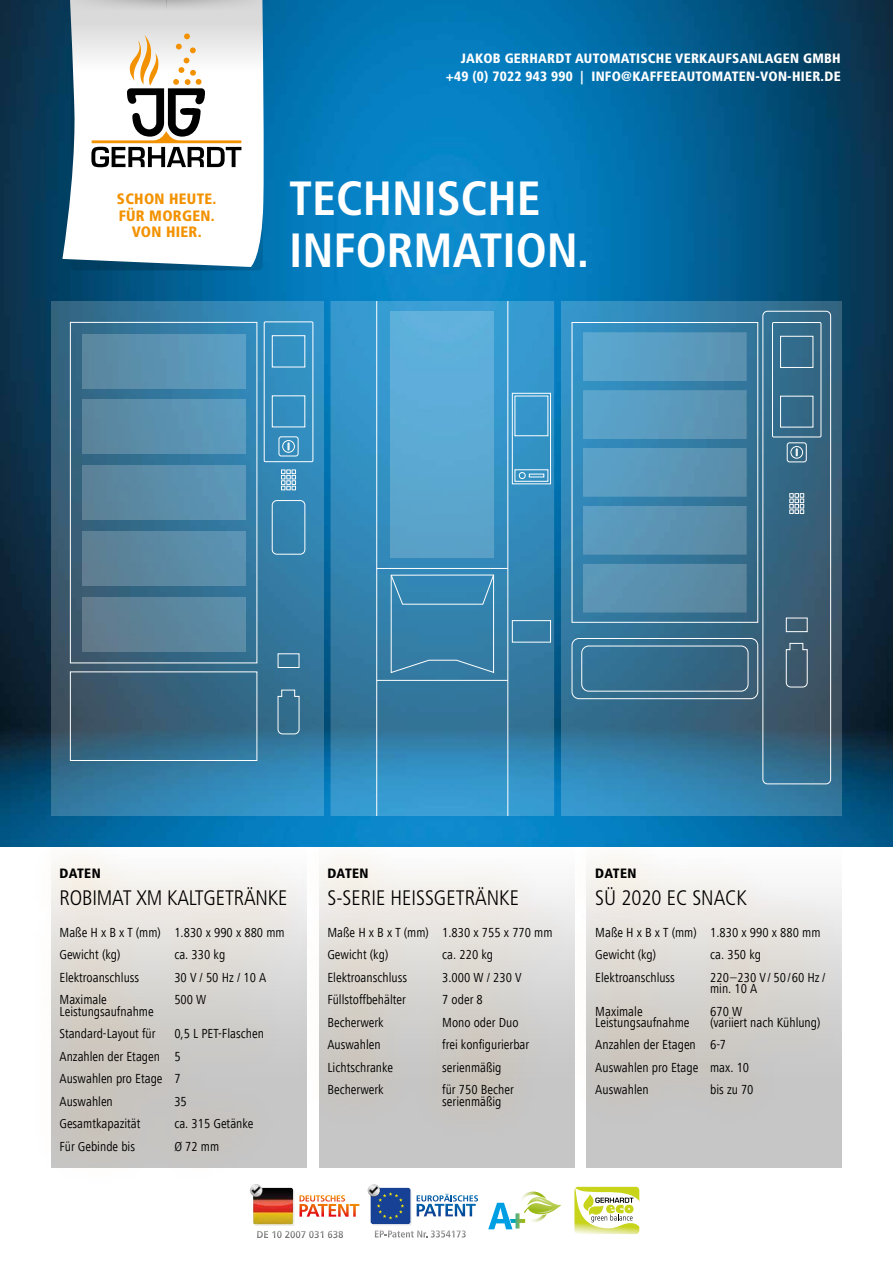
<style>
.page{position:relative;width:893px;height:1263px;background:#fff}
.page>*{position:absolute;margin:0;border:0;box-sizing:border-box;transform-origin:0 0}
.t1{font:700 condensed 48px/52.5px "Frutiger";color:#fff}
.t2{font:300 condensed 21px "Frutiger";color:#000}
.t3{font:900 condensed 15px/16.5px "Frutiger";letter-spacing:.02em;color:#f39200;text-align:center}
.t4{font:condensed 13.5px/22.5px "Frutiger Next LT";color:#000}
.t5{font:900 condensed 13.5px/18px "Frutiger";letter-spacing:.02em;color:#fff;text-align:right}
.t6{font:900 condensed 13.5px "Frutiger";letter-spacing:.02em;color:#000}
</style>
<div class="page">
<div style="left:319px;top:846px;width:255px;height:321px;background:#c6c6c6"></div>
<svg style="left:587px;top:846px;width:255px;height:321px;fill:#c6c6c6"></svg>
<img style="left:0;top:0;width:893px;height:846px">
<svg style="left:62px;top:16px;width:202px;height:251px"></svg>
<svg style="left:91px;top:33px;width:150px;height:134px"></svg>
<svg style="left:57px;top:0;width:110px;height:16px;background:#b9bfc3"></svg>
<svg style="left:167px;top:0;width:110px;height:16px;background:#b6c4cb"></svg>
<div style="left:24px;top:830px;width:295px;height:111px;background:#f39200;opacity:.5"></div>
<div style="left:24px;top:891px;width:292px;height:297px;background:#f39200;opacity:.5"></div>
<div style="left:292px;top:891px;width:291px;height:252px;background:#f39200;opacity:.5"></div>
<div style="left:292px;top:830px;width:259px;height:112px;background:#f39200;opacity:.5"></div>
<div style="left:560px;top:891px;width:295px;height:241px;background:#f39200;opacity:.5"></div>
<div style="left:560px;top:830px;width:219px;height:112px;background:#f39200;opacity:.5"></div>
<svg style="left:488px;top:1191px;width:73px;height:38px"></svg>
<svg style="left:574px;top:1187px;width:66px;height:47px"></svg>
<svg style="left:367px;top:1184px;width:111px;height:53px"></svg>
<img style="left:250px;top:1184px;width:43px;height:40px">
<svg style="left:254px;top:1189px;width:105px;height:49px"></svg>
<svg style="left:52px;top:301px;width:271px;height:515px;background:#367599"></svg>
<div style="left:70px;top:322px;width:187px;height:341px;border:1px solid #fff"></div>
<div style="left:70px;top:671px;width:187px;height:90px;border:1px solid #fff"></div>
<div style="left:272px;top:500px;width:33px;height:55px;border:1px solid #fff;border-radius:5px"></div>
<svg style="left:277px;top:689px;width:23px;height:46px"></svg>
<div style="left:278px;top:653px;width:21px;height:15px;border:1px solid #fff"></div>
<svg style="left:281px;top:469px;width:15px;height:21px"></svg>
<div style="left:264px;top:321px;width:49px;height:141px;border:1px solid #fff"></div>
<div style="left:272px;top:335px;width:33px;height:32px;border:1px solid #fff"></div>
<div style="left:279px;top:436px;width:20px;height:20px;border:1px solid #fff;border-radius:2px"></div>
<div style="left:282px;top:440px;width:13px;height:13px;border:1px solid #fff;border-radius:50%"></div>
<div style="left:82px;top:334px;width:163px;height:54px;background:linear-gradient(to right,#5b859e,#5ba0c7)"></div>
<div style="left:82px;top:400px;width:163px;height:54px;background:linear-gradient(to right,#5a839a,#5b9dc2)"></div>
<div style="left:82px;top:466px;width:163px;height:54px;background:linear-gradient(to right,#5a8096,#5b99bb)"></div>
<div style="left:82px;top:531px;width:163px;height:54px;background:linear-gradient(to right,#5c7d90,#5a94b4)"></div>
<div style="left:82px;top:597px;width:163px;height:54px;background:linear-gradient(to right,#60798a,#588eaa)"></div>
<svg style="left:330px;top:301px;width:224px;height:515px;background:#358ab9"></svg>
<hr style="left:376px;top:301px;width:1px;height:515px;background:#fff">
<hr style="left:507px;top:301px;width:1px;height:515px;background:#fff">
<div style="left:512px;top:393px;width:39px;height:91px;border:1px solid #fff"></div>
<div style="left:391px;top:312px;width:103px;height:246px;background:#5cabd5"></div>
<hr style="left:376px;top:568px;width:132px;height:1px;background:#fff">
<hr style="left:376px;top:680px;width:132px;height:1px;background:#fff">
<svg style="left:390px;top:574px;width:105px;height:100px;background:#3d87af"></svg>
<div style="left:514px;top:469px;width:34px;height:13px;border:1px solid #fff"></div>
<div style="left:519px;top:472px;width:7px;height:7px;border:1px solid #fff;border-radius:50%"></div>
<div style="left:512px;top:620px;width:39px;height:23px;border:1px solid #fff"></div>
<svg style="left:561px;top:301px;width:281px;height:515px;background:#377294"></svg>
<div style="left:762px;top:311px;width:69px;height:473px;border:1px solid #fff;border-radius:5px"></div>
<div style="left:572px;top:638px;width:186px;height:61px;border:1px solid #fff;border-radius:7px"></div>
<div style="left:581px;top:646px;width:167px;height:45px;border:1px solid #fff;border-radius:7px"></div>
<div style="left:572px;top:322px;width:186px;height:301px;border:1px solid #fff"></div>
<svg style="left:785px;top:642px;width:23px;height:46px"></svg>
<div style="left:786px;top:618px;width:22px;height:14px;border:1px solid #fff"></div>
<svg style="left:789px;top:493px;width:15px;height:21px"></svg>
<div style="left:772px;top:322px;width:49px;height:115px;border:1px solid #fff"></div>
<div style="left:780px;top:336px;width:33px;height:32px;border:1px solid #fff"></div>
<div style="left:787px;top:442px;width:20px;height:20px;border:1px solid #fff;border-radius:2px"></div>
<div style="left:790px;top:446px;width:13px;height:13px;border:1px solid #fff;border-radius:50%"></div>
<svg style="left:796px;top:448px;width:2px;height:8px"></svg>
<div style="left:584px;top:333px;width:162px;height:47px;background:linear-gradient(to right,#5aa9d2,#5b91b0)"></div>
<div style="left:584px;top:391px;width:162px;height:47px;background:linear-gradient(to right,#5aa6cf,#5b8fad)"></div>
<div style="left:584px;top:449px;width:162px;height:47px;background:linear-gradient(to right,#5aa2c9,#5b8ca8)"></div>
<div style="left:584px;top:506px;width:162px;height:48px;background:linear-gradient(to right,#5b9dc2,#5b89a3)"></div>
<div style="left:584px;top:564px;width:162px;height:48px;background:linear-gradient(to right,#5b98ba,#5a849d)"></div>
<p class="t3" style="left:117px;top:191px;width:101px">SCHON HEUTE.<br>FÜR MORGEN.<br>VON HIER.</p>
<p class="t5" style="left:446px;top:50px;width:396px">JAKOB GERHARDT AUTOMATISCHE VERKAUFSANLAGEN GMBH +49 (0) 7022 943 990 | INFO@KAFFEEAUTOMATEN-VON-HIER.DE</p>
<h1 class="t1" style="left:289px;top:172px;width:302px">TECHNISCHE<br>INFORMATION.</h1>
<p class="t6" style="left:60px;top:865px;width:43px">DATEN</p>
<h2 class="t2" style="left:60px;top:885px;width:229px">ROBIMAT XM KALTGETRÄNKE</h2>
<p class="t4" style="left:60px;top:921px;width:227px">Maße H x B x T (mm) 1.830 x 990 x 880 mm<br>Gewicht (kg)</p>
<p class="t4" style="left:174px;top:943px;width:52px">ca. 330 kg</p>
<p class="t4" style="left:60px;top:966px;width:81px">Elektroanschluss</p>
<p class="t4" style="left:174px;top:966px;width:93px">30 V / 50 Hz / 10 A</p>
<p class="t4" style="left:60px;top:988px;width:49px">Maximale</p>
<p class="t4" style="left:174px;top:988px;width:34px">500 W</p>
<p class="t4" style="left:60px;top:1000px;width:98px">Leistungsaufnahme<br>Standard-Layout für</p>
<p class="t4" style="left:60px;top:1022px;width:206px;text-indent:115px">0,5 L PET-Flaschen<br>Anzahlen der Etagen 5<br>Auswahlen pro Etage 7<br>Auswahlen</p>
<p class="t4" style="left:174px;top:1090px;width:14px">35</p>
<p class="t4" style="left:60px;top:1112px;width:82px">Gesamtkapazität</p>
<p class="t4" style="left:174px;top:1112px;width:81px">ca. 315 Getänke</p>
<p class="t4" style="left:60px;top:1135px;width:77px">Für Gebinde bis</p>
<p class="t4" style="left:174px;top:1135px;width:46px">Ø 72 mm</p>
<p class="t6" style="left:327px;top:865px;width:43px">DATEN</p>
<h2 class="t2" style="left:327px;top:885px;width:193px">S-SERIE HEISSGETRÄNKE</h2>
<p class="t4" style="left:327px;top:921px;width:227px">Maße H x B x T (mm) 1.830 x 755 x 770 mm<br>Gewicht (kg)</p>
<p class="t4" style="left:442px;top:943px;width:52px">ca. 220 kg</p>
<p class="t4" style="left:327px;top:966px;width:81px">Elektroanschluss</p>
<p class="t4" style="left:442px;top:966px;width:81px">3.000 W / 230 V</p>
<p class="t4" style="left:327px;top:988px;width:80px">Füllstoffbehälter</p>
<p class="t4" style="left:442px;top:988px;width:42px">7 oder 8</p>
<p class="t4" style="left:327px;top:1011px;width:58px">Becherwerk</p>
<p class="t4" style="left:442px;top:1011px;width:78px">Mono oder Duo</p>
<p class="t4" style="left:327px;top:1034px;width:55px">Auswahlen</p>
<p class="t4" style="left:442px;top:1034px;width:89px">frei konfigurierbar</p>
<p class="t4" style="left:327px;top:1056px;width:67px">Lichtschranke</p>
<p class="t4" style="left:442px;top:1056px;width:61px">serienmäßig</p>
<p class="t4" style="left:327px;top:1079px;width:58px">Becherwerk</p>
<p class="t4" style="left:442px;top:1084px;width:73px;line-height:11.2px">für 750 Becher serienmäßig</p>
<p class="t6" style="left:595px;top:865px;width:43px">DATEN</p>
<h2 class="t2" style="left:595px;top:885px;width:153px">SÜ 2020 EC SNACK</h2>
<p class="t4" style="left:595px;top:921px;width:227px">Maße H x B x T (mm) 1.830 x 990 x 880 mm<br>Gewicht (kg)</p>
<p class="t4" style="left:710px;top:943px;width:52px">ca. 350 kg</p>
<p class="t4" style="left:595px;top:966px;width:81px">Elektroanschluss</p>
<p class="t4" style="left:710px;top:972px;width:117px;line-height:11.2px">220–230 V / 50/60 Hz / min. 10 A</p>
<p class="t4" style="left:595px;top:1000px;width:49px">Maximale</p>
<p class="t4" style="left:710px;top:1000px;width:34px">670 W</p>
<p class="t4" style="left:595px;top:1011px;width:96px">Leistungsaufnahme</p>
<p class="t4" style="left:595px;top:1011px;width:227px;text-indent:115px">(variiert nach Kühlung)<br>Anzahlen der Etagen 6-7<br>Auswahlen pro Etage max. 10<br>Auswahlen</p>
<p class="t4" style="left:710px;top:1079px;width:45px">bis zu 70</p>
</div>
